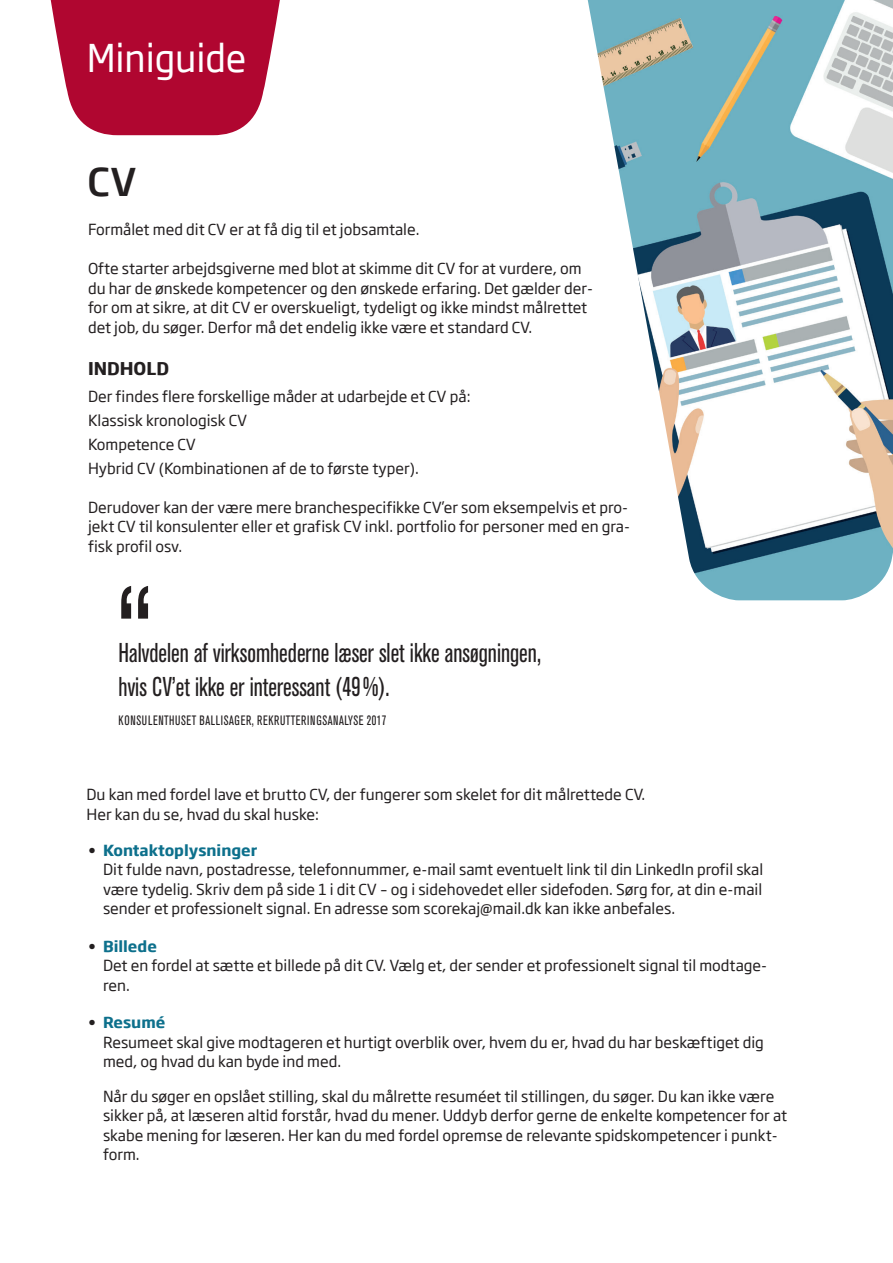
<style>
.page{position:relative;width:893px;height:1263px;background:#fff}
.page>*{position:absolute;margin:0;border:0;box-sizing:border-box;transform-origin:0 0}
.t1{font:condensed 128.85px "Akzidenz Grotesk BE";color:#231f20;scale:.9 1}
.t2{font:37.5px "Soho Gothic Std";letter-spacing:-.005em;color:#fff;scale:.95 1}
.t3{font:500 37.5px "Soho Gothic Std";color:#231f20}
.t4{font:condensed 27px/34.5px "Akzidenz Grotesk BE";color:#231f20;scale:.9 1}
.t5{font:700 17.25px "Soho Gothic Std";color:#231f20}
.t6{font:15px/19.5px "Soho Gothic Std";color:#231f20}
.t7{font:condensed 13.5px "Akzidenz Grotesk BE";letter-spacing:.05em;color:#231f20;scale:.9 1}
.s1{font-weight:700;color:#0d708c}
</style>
<div class="page">
<svg style="left:50px;top:0;width:230px;height:135px;background:#ba264a"></svg>
<img style="left:588px;top:0;width:305px;height:600px">
<h2 class="t2" style="left:87px;top:35px;width:170px">Miniguide</h2>
<h2 class="t3" style="left:87px;top:158px;width:51px">CV</h2>
<p class="t6" style="left:88px;top:220px;width:333px">Formålet med dit CV er at få dig til et jobsamtale.</p>
<p class="t6" style="left:88px;top:259px;width:506px">Ofte starter arbejdsgiverne med blot at skimme dit CV for at vurdere, om du har de ønskede kompetencer og den ønskede erfaring. Det gælder der&shy;for om at sikre, at dit CV er overskueligt, tydeligt og ikke mindst målrettet det job, du søger. Derfor må det endelig ikke være et standard CV.</p>
<p class="t5" style="left:88px;top:357px;width:83px">INDHOLD</p>
<p class="t6" style="left:88px;top:385px;width:384px;line-height:24px">Der findes flere forskellige måder at udarbejde et CV på:<br>Klassisk kronologisk CV<br>Kompetence CV<br>Hybrid CV (Kombinationen af de to første typer).</p>
<p class="t6" style="left:88px;top:498px;width:543px">Derudover kan der være mere branchespecifikke CV’er som eksempelvis et pro&shy;jekt CV til konsulenter eller et grafisk CV inkl. portfolio for personer med en gra&shy;fisk profil osv.</p>
<h1 class="t1" style="left:117px;top:560px;width:42px">“</h1>
<h3 class="t4" style="left:119px;top:636px;width:471px">Halvdelen af virksomhederne læser slet ikke ansøgningen, hvis CV’et ikke er interessant (49 %).</h3>
<p class="t7" style="left:119px;top:713px;width:299px">KONSULENTHUSET BALLISAGER, REKRUTTERINGSANALYSE 2017</p>
<p class="t6" style="left:87px;top:785px;width:560px">Du kan med fordel lave et brutto CV, der fungerer som skelet for dit målrettede CV.<br>Her kan du se, hvad du skal huske:</p>
<p class="t6" style="left:103px;top:841px;width:662px;text-indent:-15px">• <span class="s1">Kontaktoplysninger<br></span>Dit fulde navn, postadresse, telefonnummer, e-mail samt eventuelt link til din LinkedIn profil skal være tydelig. Skriv dem på side 1 i dit CV – og i sidehovedet eller sidefoden. Sørg for, at din e-mail sender et professionelt signal. En adresse som scorekaj@mail.dk kan ikke anbefales.</p>
<p class="t6" style="left:103px;top:937px;width:666px;text-indent:-15px">• <span class="s1">Billede<br></span>Det en fordel at sætte et billede på dit CV. Vælg et, der sender et professionelt signal til modtage&shy;ren.</p>
<p class="t6" style="left:103px;top:1013px;width:662px;text-indent:-15px">• <span class="s1">Resumé<br></span>Resumeet skal give modtageren et hurtigt overblik over, hvem du er, hvad du har beskæftiget dig med, og hvad du kan byde ind med.</p>
<p class="t6" style="left:103px;top:1087px;width:685px">Når du søger en opslået stilling, skal du målrette resuméet til stillingen, du søger. Du kan ikke være sikker på, at læseren altid forstår, hvad du mener. Uddyb derfor gerne de enkelte kompetencer for at skabe mening for læseren. Her kan du med fordel opremse de relevante spidskompetencer i punkt&shy;form.</p>
</div>
